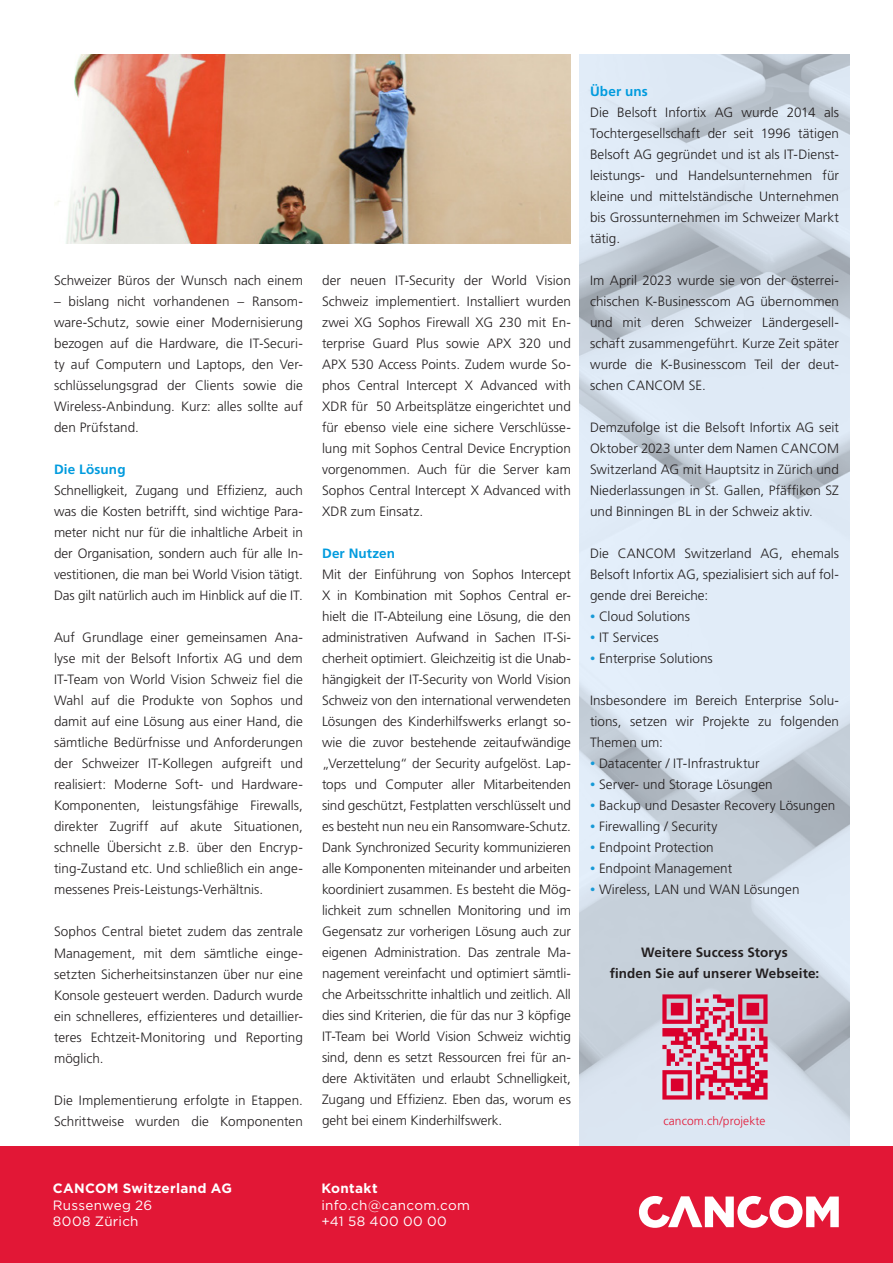
<style>
.page{position:relative;width:893px;height:1263px;background:#fff}
.page>*{position:absolute;margin:0;border:0;box-sizing:border-box;transform-origin:0 0}
.t1{font:300 13.5px/21px "Frutiger LT Std";color:#231f20;text-align:justify}
.t2{font:13.5px/16.5px "Gotham";letter-spacing:.02em;color:#fff}
.t3{font:700 13.5px/21px "Frutiger LT Std";letter-spacing:.01em;color:#231f20;text-align:center}
.t4{font:700 13.5px "Gotham";letter-spacing:.025em;color:#fff}
.t5{font:700 13.5px "Frutiger LT Std";letter-spacing:.01em;color:#009bde}
.t6{font:300 12px "Frutiger LT Std";letter-spacing:.005em;color:#e21736}
.s1{font-family:"Frutiger LT";font-weight:400;font-stretch:condensed;font-size:10.5px;color:#179ad7}
</style>
<div class="page">
<img style="left:579px;top:54px;width:270px;height:1092px">
<div style="left:0;top:1146px;width:893px;height:117px;background:#e21736"></div>
<svg style="left:639px;top:1196px;width:200px;height:32px"></svg>
<img style="left:654px;top:986px;width:121px;height:121px">
<img style="left:57px;top:54px;width:514px;height:189px">
<p class="t1" style="left:54px;top:270px;width:250px">Schweizer Büros der Wunsch nach einem</p>
<p class="t1" style="left:54px;top:291px;width:250px">– bislang nicht vorhandenen – Ransom&shy;ware-Schutz, sowie einer Modernisierung bezogen auf die Hardware, die IT-Securi&shy;ty auf Computern und Laptops, den Ver&shy;schlüsselungsgrad der Clients sowie die Wireless-Anbindung. Kurz: alles sollte auf den Prüfstand.</p>
<p class="t5" style="left:54px;top:462px;width:73px">Die Lösung</p>
<p class="t1" style="left:54px;top:480px;width:250px">Schnelligkeit, Zugang und Effizienz, auch was die Kosten betrifft, sind wichtige Para&shy;meter nicht nur für die inhaltliche Arbeit in der Organisation, sondern auch für alle In&shy;vestitionen, die man bei World Vision tätigt.<br>Das gilt natürlich auch im Hinblick auf die IT.</p>
<p class="t1" style="left:54px;top:627px;width:250px">Auf Grundlage einer gemeinsamen Ana&shy;lyse mit der Belsoft Infortix AG und dem IT-Team von World Vision Schweiz fiel die Wahl auf die Produkte von Sophos und damit auf eine Lösung aus einer Hand, die sämtliche Bedürfnisse und Anforderungen der Schweizer IT-Kollegen aufgreift und realisiert: Moderne Soft- und Hardware-Komponenten, leistungsfähige Firewalls, direkter Zugriff auf akute Situationen, schnelle Übersicht z.B. über den Encryp&shy;ting-Zustand etc. Und schließlich ein ange&shy;messenes Preis-Leistungs-Verhältnis.</p>
<p class="t1" style="left:54px;top:921px;width:250px">Sophos Central bietet zudem das zentrale Management, mit dem sämtliche einge&shy;setzten Sicherheitsinstanzen über nur eine Konsole gesteuert werden. Dadurch wurde ein schnelleres, effizienteres und detaillier&shy;teres Echtzeit-Monitoring und Reporting möglich.</p>
<p class="t1" style="left:54px;top:1089px;width:250px">Die Implementierung erfolgte in Etappen.<br>Schrittweise wurden die Komponenten</p>
<p class="t1" style="left:322px;top:270px;width:250px">der neuen IT-Security der World Vision Schweiz implementiert. Installiert wurden zwei XG Sophos Firewall XG 230 mit En&shy;terprise Guard Plus sowie APX 320 und APX 530 Access Points. Zudem wurde So&shy;phos Central Intercept X Advanced with XDR für 50 Arbeitsplätze eingerichtet und für ebenso viele eine sichere Verschlüsse&shy;lung mit Sophos Central Device Encryption vorgenommen. Auch für die Server kam Sophos Central Intercept X Advanced with XDR zum Einsatz.</p>
<p class="t5" style="left:322px;top:545px;width:75px">Der Nutzen</p>
<p class="t1" style="left:322px;top:564px;width:250px">Mit der Einführung von Sophos Intercept X in Kombination mit Sophos Central er&shy;hielt die IT-Abteilung eine Lösung, die den administrativen Aufwand in Sachen IT-Si&shy;cherheit optimiert. Gleichzeitig ist die Unab&shy;hängigkeit der IT-Security von World Vision Schweiz von den international verwendeten Lösungen des Kinderhilfswerks erlangt so&shy;wie die zuvor bestehende zeitaufwändige „Verzettelung“ der Security aufgelöst. Lap&shy;tops und Computer aller Mitarbeitenden sind geschützt, Festplatten verschlüsselt und es besteht nun neu ein Ransomware-Schutz.<br>Dank Synchronized Security kommunizieren alle Komponenten miteinander und arbeiten koordiniert zusammen. Es besteht die Mög&shy;lichkeit zum schnellen Monitoring und im Gegensatz zur vorherigen Lösung auch zur eigenen Administration. Das zentrale Ma&shy;nagement vereinfacht und optimiert sämtli&shy;che Arbeitsschritte inhaltlich und zeitlich. All dies sind Kriterien, die für das nur 3 köpfige IT-Team bei World Vision Schweiz wichtig sind, denn es setzt Ressourcen frei für an&shy;dere Aktivitäten und erlaubt Schnelligkeit, Zugang und Effizienz. Eben das, worum es geht bei einem Kinderhilfswerk.</p>
<p class="t5" style="left:590px;top:83px;width:59px">Über uns</p>
<p class="t1" style="left:590px;top:102px;width:250px">Die Belsoft Infortix AG wurde 2014 als Tochtergesellschaft der seit 1996 tätigen Belsoft AG gegründet und ist als IT-Dienst&shy;leistungs- und Handelsunternehmen für kleine und mittelständische Unternehmen bis Grossunternehmen im Schweizer Markt tätig.</p>
<p class="t1" style="left:590px;top:270px;width:250px">Im April 2023 wurde sie von der österrei&shy;chischen K-Businesscom AG übernommen und mit deren Schweizer Ländergesell&shy;schaft zusammengeführt. Kurze Zeit später wurde die K-Businesscom Teil der deut&shy;schen CANCOM SE.</p>
<p class="t1" style="left:590px;top:417px;width:250px">Demzufolge ist die Belsoft Infortix AG seit Oktober 2023 unter dem Namen CANCOM Switzerland AG mit Hauptsitz in Zürich und Niederlassungen in St. Gallen, Pfäffikon SZ und Binningen BL in der Schweiz aktiv.</p>
<p class="t1" style="left:590px;top:543px;width:250px">Die CANCOM Switzerland AG, ehemals Belsoft Infortix AG, spezialisiert sich auf fol&shy;gende drei Bereiche:</p>
<p class="t1" style="left:590px;top:606px;width:101px"><span class="s1">•</span> Cloud Solutions</p>
<p class="t1" style="left:590px;top:627px;width:70px"><span class="s1">•</span> IT Services</p>
<p class="t1" style="left:590px;top:648px;width:124px"><span class="s1">•</span> Enterprise Solutions</p>
<p class="t1" style="left:590px;top:690px;width:250px">Insbesondere im Bereich Enterprise Solu&shy;tions, setzen wir Projekte zu folgenden Themen um:</p>
<p class="t1" style="left:590px;top:753px;width:171px"><span class="s1">•</span> Datacenter / IT-Infrastruktur</p>
<p class="t1" style="left:590px;top:774px;width:184px"><span class="s1">•</span> Server- und Storage Lösungen</p>
<p class="t1" style="left:590px;top:795px;width:247px"><span class="s1">•</span> Backup und Desaster Recovery Lösungen</p>
<p class="t1" style="left:590px;top:816px;width:129px"><span class="s1">•</span> Firewalling / Security</p>
<p class="t1" style="left:590px;top:837px;width:125px"><span class="s1">•</span> Endpoint Protection</p>
<p class="t1" style="left:590px;top:858px;width:144px"><span class="s1">•</span> Endpoint Management</p>
<p class="t1" style="left:590px;top:879px;width:211px"><span class="s1">•</span> Wireless, LAN und WAN Lösungen</p>
<p class="t3" style="left:610px;top:942px;width:211px">Weitere Success Storys<br>finden Sie auf unserer Webseite:</p>
<p class="t6" style="left:663px;top:1114px;width:104px">cancom.ch/projekte</p>
<p class="t4" style="left:53px;top:1180px;width:181px">CANCOM Switzerland AG</p>
<p class="t2" style="left:53px;top:1197px;width:101px">Russenweg 26<br>8008 Zürich</p>
<p class="t4" style="left:321px;top:1180px;width:58px">Kontakt</p>
<p class="t2" style="left:321px;top:1197px;width:150px">info.ch@cancom.com +41 58 400 00 00</p>
</div>
